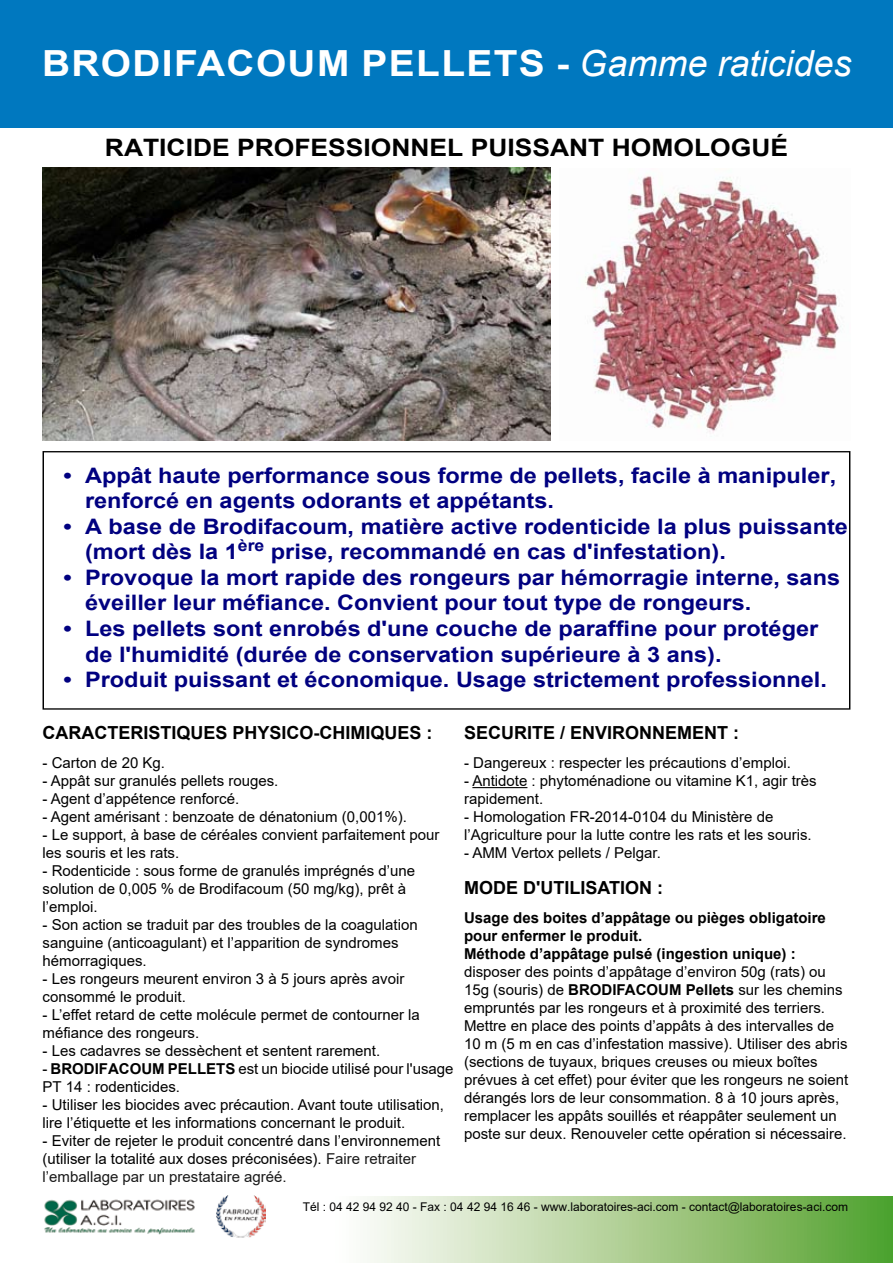
<style>
.page{position:relative;width:893px;height:1263px;background:#fff}
.page>*{position:absolute;margin:0;border:0;box-sizing:border-box;transform-origin:0 0}
.t1{font:700 36px "Arial";letter-spacing:.035em;color:#fff;scale:1.08 1}
.t2{font:700 24px "Arial";color:#000;scale:1.1 1}
.t3{font:700 21.3px/25.7px "Arial";color:#000080;scale:1.1 1}
.t4{font:700 18px "Arial";color:#000}
.t5{font:15px/18px "Arial";color:#000}
.t6{font:700 15px/18px "Arial";color:#000}
.t7{font:12px "Arial";color:#000}
.s1{font-weight:400;font-style:italic}
.s2{font-weight:700}
.s3{color:#191919}
</style>
<div class="page">
<hr style="left:472px;top:787px;width:55px;height:1px;background:#000">
<div style="left:0;top:0;width:893px;height:128px;background:#0078bf"></div>
<div style="left:43px;top:451px;width:807px;height:259px;border:1px solid #000"></div>
<svg style="left:216px;top:1196px;width:677px;height:67px"></svg>
<img style="left:44px;top:1199px;width:151px;height:36px">
<img style="left:43px;top:168px;width:508px;height:272px">
<img style="left:585px;top:176px;width:256px;height:257px">
<img style="left:217px;top:1196px;width:48px;height:42px">
<h1 class="t1" style="left:42px;top:38px;width:751px">BRODIFACOUM PELLETS - <span class="s1">Gamme raticides</span></h1>
<h2 class="t2" style="left:105px;top:130px;width:349px">RATICIDE PROFESSIONNEL puissant</h2>
<h2 class="t2" style="left:612px;top:130px;width:19px">homolo</h2>
<h2 class="t2" style="left:731px;top:130px;width:54px">gué</h2>
<h3 class="t3" style="left:85px;top:463px;width:684px;text-indent:-22px">• Appât haute performance sous forme de pellets, facile à manipuler, renforcé en agents odorants et appétants.</h3>
<h3 class="t3" style="left:85px;top:514px;width:695px;text-indent:-22px">• A base de Brodifacoum, matière active rodenticide la plus puissante (mort dès la 1<sup>ère</sup> prise, recommandé en cas d'infestation).</h3>
<h3 class="t3" style="left:85px;top:565px;width:688px;text-indent:-22px">• Provoque la mort rapide des rongeurs par hémorragie interne, sans éveiller leur méfiance. Convient pour tout type de rongeurs.</h3>
<h3 class="t3" style="left:85px;top:616px;width:668px;text-indent:-22px">• Les pellets sont enrobés d'une couche de paraffine pour protéger de l'humidité (durée de conservation supérieure à 3 ans).</h3>
<h3 class="t3" style="left:64px;top:667px;width:695px">• Produit puissant et économique. Usage strictement professionnel.</h3>
<p class="t4" style="left:43px;top:720px;width:392px">CARACTERISTIQUES PHYSICO-CHIMIQUES :</p>
<p class="t5" style="left:43px;top:754px;width:124px">- Carton de 20 Kg.</p>
<p class="t5" style="left:43px;top:772px;width:237px">- Appât sur granulés pellets rouges.</p>
<p class="t5" style="left:43px;top:790px;width:198px">- Agent d’appétence renforcé.</p>
<p class="t5" style="left:43px;top:808px;width:366px">- Agent amérisant : benzoate de dénatonium (0,001%).</p>
<p class="t5" style="left:43px;top:826px;width:398px">- Le support, à base de céréales convient parfaitement pour les souris et les rats.</p>
<p class="t5" style="left:43px;top:862px;width:374px">- Rodenticide : sous forme de granulés imprégnés d’une solution de 0,005 % de Brodifacoum (50 mg/kg), prêt à l’emploi.</p>
<p class="t5" style="left:43px;top:916px;width:377px">- Son action se traduit par des troubles de la coagulation sanguine (anticoagulant) et l’apparition de syndromes hémorragiques.</p>
<p class="t5" style="left:43px;top:970px;width:363px">- Les rongeurs meurent environ 3 à 5 jours après avoir consommé le produit.</p>
<p class="t5" style="left:43px;top:1006px;width:379px">- L’effet retard de cette molécule permet de contourner la méfiance des rongeurs.</p>
<p class="t5" style="left:43px;top:1042px;width:339px">- Les cadavres se dessèchent et sentent rarement.</p>
<p class="t5" style="left:43px;top:1060px;width:413px">- <span class="s2">BRODIFACOUM PELLETS</span> est un biocide utilisé pour l'usage<br>PT 14 : rodenticides.</p>
<p class="t5" style="left:43px;top:1096px;width:403px">- Utiliser les biocides avec précaution. Avant toute utilisation, lire l’étiquette et les informations concernant le produit.</p>
<p class="t5" style="left:43px;top:1132px;width:399px">- Eviter de rejeter le produit concentré dans l’environnement (utiliser la totalité aux doses préconisées). <span class="s3">Faire retraiter l’emballage par un prestataire agréé.</span></p>
<p class="t4" style="left:464px;top:720px;width:277px">SECURITE / ENVIRONNEMENT :</p>
<p class="t5" style="left:464px;top:754px;width:328px">- Dangereux : respecter les précautions d’emploi.</p>
<p class="t5" style="left:464px;top:772px;width:354px">- Antidote : phytoménadione ou vitamine K1, agir très rapidement.</p>
<p class="t5" style="left:464px;top:808px;width:349px">- Homologation FR-2014-0104 du Ministère de l’Agriculture pour la lutte contre les rats et les souris.</p>
<p class="t5" style="left:464px;top:844px;width:198px">- AMM Vertox pellets / Pelgar.</p>
<p class="t4" style="left:464px;top:875px;width:200px">MODE D'UTILISATION :</p>
<p class="t6" style="left:464px;top:909px;width:363px">Usage des boites d’appâtage ou pièges obligatoire pour enfermer le produit.<br>Méthode d’appâtage pulsé (ingestion unique) :</p>
<p class="t5" style="left:464px;top:962px;width:386px">disposer des points d’appâtage d’environ 50g (rats) ou 15g (souris) de <span class="s2">BRODIFACOUM Pellets</span> sur les chemins empruntés par les rongeurs et à proximité des terriers.<br>Mettre en place des points d’appâts à des intervalles de 10 m (5 m en cas d’infestation massive). Utiliser des abris (sections de tuyaux, briques creuses ou mieux boîtes prévues à cet effet) pour éviter que les rongeurs ne soient dérangés lors de leur consommation. 8 à 10 jours après, remplacer les appâts souillés et réappâter seulement un poste sur deux. Renouveler cette opération si nécessaire.</p>
<p class="t7" style="left:303px;top:1198px;width:547px">Tél : 04 42 94 92 40 - Fax : 04 42 94 16 46 - www.laboratoires-aci.com - contact@laboratoires-aci.com</p>
</div>
